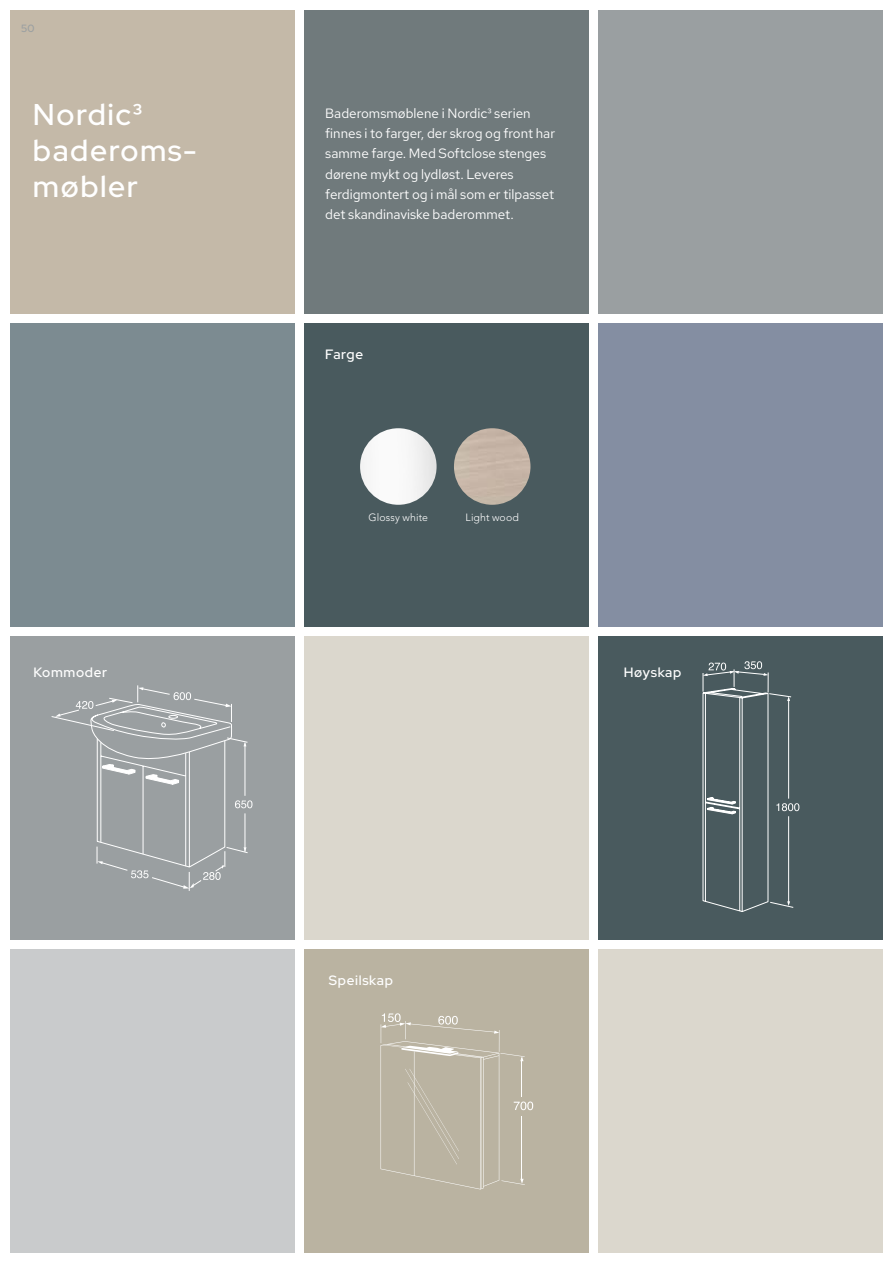
<style>
.page{position:relative;width:893px;height:1263px;background:#fff}
.page>*{position:absolute;margin:0;border:0;box-sizing:border-box;transform-origin:0 0}
.t1{font:500 30px/36px "Red Hat Display";letter-spacing:.05em;color:#fff}
.t2{font:13.5px/20.2px "Red Hat Text";color:#fff}
.t3{font:500 13.5px "Red Hat Display";letter-spacing:.05em;color:#fff}
.t4{font:300 10.5px "Avenir";letter-spacing:.015em;color:#fff}
.t5{font:500 10.5px "Red Hat Display";color:#9a9fa1}
</style>
<div class="page">
<div style="left:10px;top:10px;width:284px;height:303px;background:#c4b9a8"></div>
<div style="left:304px;top:10px;width:285px;height:303px;background:#707a7c"></div>
<div style="left:304px;top:636px;width:285px;height:304px;background:#dbd7cd"></div>
<div style="left:304px;top:323px;width:285px;height:304px;background:#495a5e"></div>
<div style="left:10px;top:323px;width:284px;height:304px;background:#7c8b91"></div>
<div style="left:304px;top:949px;width:285px;height:304px;background:#bab3a1"></div>
<svg style="left:381px;top:1013px;width:152px;height:176px"></svg>
<div style="left:10px;top:949px;width:284px;height:304px;background:#c9cbcc"></div>
<div style="left:599px;top:323px;width:284px;height:304px;background:#848ea2"></div>
<div style="left:599px;top:10px;width:284px;height:303px;background:#9a9fa1"></div>
<div style="left:10px;top:636px;width:284px;height:304px;background:#9a9fa1"></div>
<svg style="left:52px;top:685px;width:200px;height:206px"></svg>
<div style="left:598px;top:636px;width:285px;height:304px;background:#495a5e"></div>
<svg style="left:703px;top:661px;width:96px;height:251px"></svg>
<div style="left:598px;top:949px;width:285px;height:304px;background:#dbd7cd"></div>
<img style="left:360px;top:428px;width:77px;height:77px;border-radius:38px">
<div style="left:454px;top:428px;width:76px;height:77px;background:#c6b5a7;border-radius:38px"></div>
<p class="t5" style="left:21px;top:21px;width:15px">50</p>
<h1 class="t1" style="left:33px;top:96px;width:165px">Nordic³ baderoms&shy;møbler</h1>
<p class="t3" style="left:33px;top:664px;width:75px">Kommoder</p>
<p class="t2" style="left:325px;top:103px;width:231px">Baderomsmøblene i Nordic³ serien finnes i to farger, der skrog og front har samme farge. Med Softclose stenges dørene mykt og lydløst. Leveres ferdigmontert og i mål som er tilpasset det skandinaviske baderommet.</p>
<p class="t3" style="left:325px;top:346px;width:39px">Farge</p>
<p class="t4" style="left:369px;top:511px;width:61px">Glossy white</p>
<p class="t4" style="left:466px;top:511px;width:55px">Light wood</p>
<p class="t3" style="left:624px;top:664px;width:59px">Høyskap</p>
<p class="t3" style="left:329px;top:972px;width:66px">Speilskap</p>
</div>
